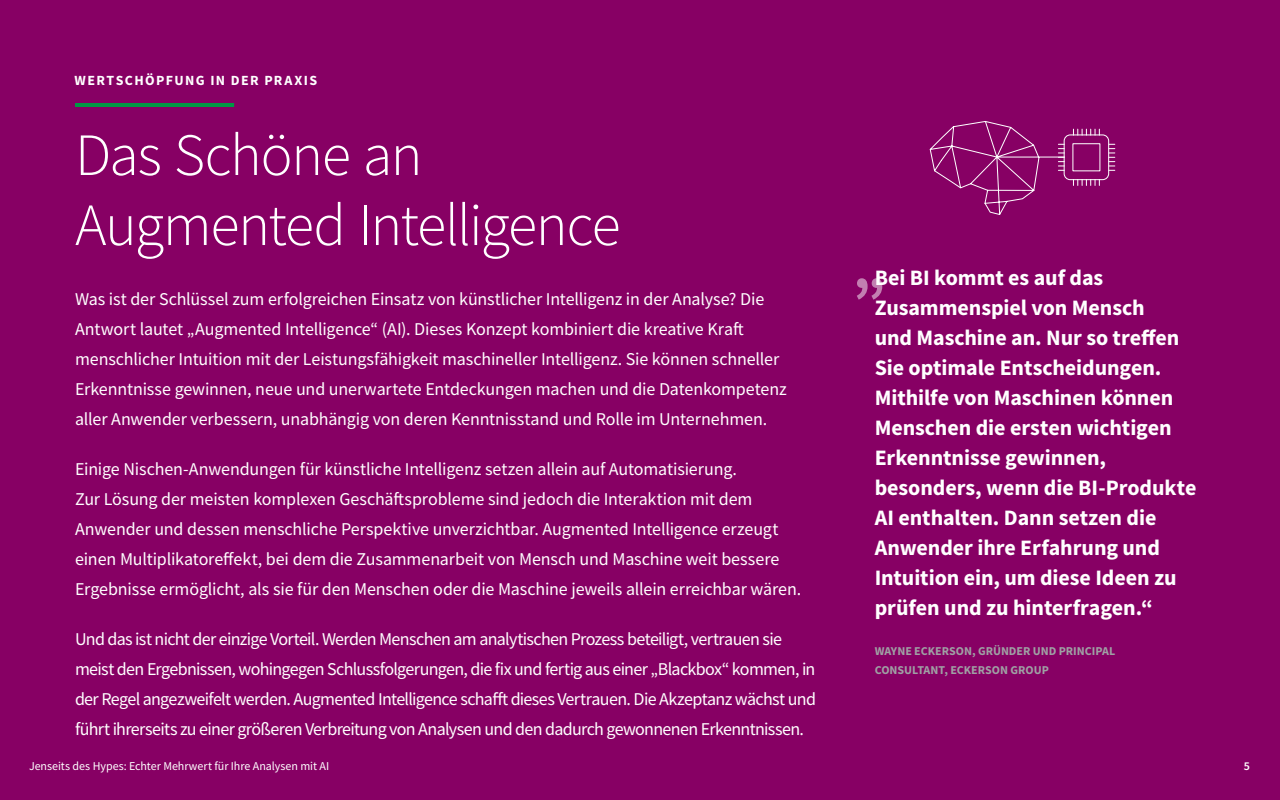
<style>
.page{position:relative;width:1280px;height:800px;background:#870064}
.page>*{position:absolute;margin:0;border:0;box-sizing:border-box;transform-origin:0 0}
.t1{font:700 62px "Source Sans Pro";color:#fff}
.t2{font:300 60px/70px "Source Sans Pro";letter-spacing:-.025em;color:#fff}
.t3{font:700 22px/30px "Source Sans Pro";letter-spacing:-.005em;color:#fff}
.t4{font:18px/30px "Source Sans Pro";letter-spacing:-.01em;color:#fff}
.t5{font:18px/30px "Source Sans Pro";letter-spacing:-.035em;color:#fff}
.t6{font:700 14px "Source Sans Pro";letter-spacing:.1em;color:#fff}
.t7{font:700 12px/19.2px "Source Sans Pro";color:#9fa1a4}
.t8{font:12px "Source Sans Pro";letter-spacing:-.005em;color:#fff}
.t9{font:600 12px "Source Sans Pro";color:#fff}
</style>
<div class="page">
<hr style="left:75px;top:103px;width:159px;height:4px;background:#009845">
<svg style="left:1073px;top:180px;width:27px;height:5px"></svg>
<svg style="left:929px;top:121px;width:137px;height:94px"></svg>
<svg style="left:1109px;top:144px;width:6px;height:27px"></svg>
<svg style="left:1073px;top:129px;width:27px;height:5px"></svg>
<div style="left:1064px;top:134px;width:45px;height:46px;border:1px solid #fff;border-radius:6px"></div>
<p class="t6" style="left:75px;top:71px;width:244px">WERTSCHÖPFUNG IN DER PRAXIS</p>
<h2 class="t2" style="left:75px;top:120px;width:547px">Das Schöne an<br>Augmented Intelligence</h2>
<p class="t4" style="left:75px;top:284px;width:713px">Was ist der Schlüssel zum erfolgreichen Einsatz von künstlicher Intelligenz in der Analyse? Die Antwort lautet „Augmented Intelligence“ (AI). Dieses Konzept kombiniert die kreative Kraft menschlicher Intuition mit der Leistungsfähigkeit maschineller Intelligenz. Sie können schneller Erkenntnisse gewinnen, neue und unerwartete Entdeckungen machen und die Datenkompetenz aller Anwender verbessern, unabhängig von deren Kenntnisstand und Rolle im Unternehmen.</p>
<p class="t4" style="left:75px;top:454px;width:728px">Einige Nischen-Anwendungen für künstliche Intelligenz setzen allein auf Automatisierung.<br>Zur Lösung der meisten komplexen Geschäftsprobleme sind jedoch die Interaktion mit dem Anwender und dessen menschliche Perspektive unverzichtbar. Augmented Intelligence erzeugt einen Multiplikatoreffekt, bei dem die Zusammenarbeit von Mensch und Maschine weit bessere Ergebnisse ermöglicht, als sie für den Menschen oder die Maschine jeweils allein erreichbar wären.</p>
<p class="t5" style="left:75px;top:624px;width:743px">Und das ist nicht der einzige Vorteil. Werden Menschen am analytischen Prozess beteiligt, vertrauen sie meist den Ergebnissen, wohingegen Schlussfolgerungen, die fix und fertig aus einer „Blackbox“ kommen, in der Regel angezweifelt werden. Augmented Intelligence schafft dieses Vertrauen. Die Akzeptanz wächst und führt ihrerseits zu einer größeren Verbreitung von Analysen und den dadurch gewonnenen Erkenntnissen.</p>
<p class="t3" style="left:875px;top:262px;width:323px">Bei BI kommt es auf das<br>Zusammenspiel von Mensch<br>und Maschine an. Nur so treffen<br>Sie optimale Entscheidungen.<br>Mithilfe von Maschinen können<br>Menschen die ersten wichtigen<br>Erkenntnisse gewinnen, besonders, wenn die BI-Produkte<br>AI enthalten. Dann setzen die<br>Anwender ihre Erfahrung und<br>Intuition ein, um diese Ideen zu prüfen und zu hinterfragen.“</p>
<p class="t7" style="left:875px;top:641px;width:242px">WAYNE ECKERSON, GRÜNDER UND PRINCIPAL<br>CONSULTANT, ECKERSON GROUP</p>
<h1 class="t1" style="left:852px;top:259px;width:35px">”</h1>
<p class="t8" style="left:29px;top:758px;width:302px">Jenseits des Hypes: Echter Mehrwert für Ihre Analysen mit AI</p>
<p class="t9" style="left:1244px;top:758px;width:8px">5</p>
</div>
